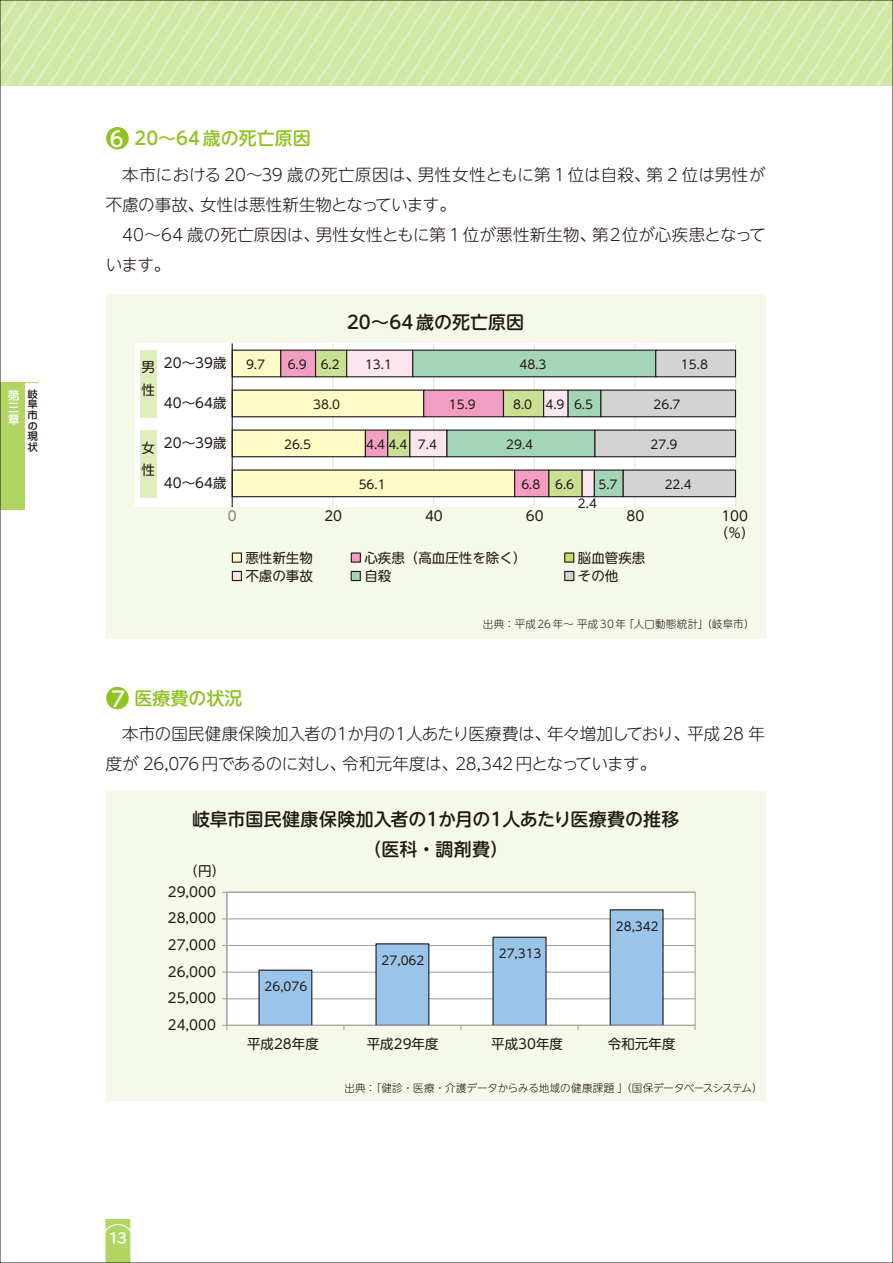
<style>
.page{position:relative;width:893px;height:1263px;background:#fff}
.page>*{position:absolute;margin:0;border:0;box-sizing:border-box;transform-origin:0 0}
.t1{font:500 18px/30px "UD Shin M Go Pr 6 N";letter-spacing:-.005em;color:#221815;text-align:center}
.t2{font:500 18px "UD Shin M Go Pr 6 N";color:#8fc31f}
.t3{font:300 16.5px/30px "UD Shin M Go Pr 6 N";letter-spacing:-.01em;color:#221815}
.t4{font:300 16.5px/30px "UD Shin M Go Pr 6 N";letter-spacing:-.03em;color:#221815}
.t5{font:13.5px/22.5px "UD Shin M Go Pr 6 N";color:#221815}
.t6{font:700 13.5px "TBUDR Go Std";color:#fff}
.t7{font:13.5px "UD Shin M Go Pr 6 N";color:#7d7d7d}
.t8{font:12px "UD Shin M Go Pr 6 N";color:#221815}
.t9{font:500 12px/12px "Jun 34";color:#fff;text-align:justify}
.t10{font:300 10.5px "UD Shin M Go Pr 6 N";letter-spacing:.005em;color:#221815}
.t11{font:300 10.5px "UD Shin M Go Pr 6 N";letter-spacing:.025em;color:#221815}
.t12{font:500 10.5px/10.5px "Jun 34";color:#221815;text-align:justify}
.s1{font-size:21px;color:#fff}
</style>
<div class="page">
<div style="left:106px;top:294px;width:659px;height:345px;background:#f4f9e9"></div>
<div style="left:106px;top:791px;width:659px;height:310px;background:#f4f9e9"></div>
<svg style="left:2px;top:2px;width:889px;height:83px;background:#d4e8aa"></svg>
<div style="left:135px;top:343px;width:601px;height:164px;background:#fff"></div>
<div style="left:227px;top:892px;width:468px;height:133px;background:#fff"></div>
<svg style="left:105px;top:1219px;width:26px;height:42px"></svg>
<hr style="left:332px;top:343px;width:1px;height:164px;background:#e6e6e7">
<hr style="left:433px;top:343px;width:1px;height:164px;background:#e6e6e7">
<hr style="left:534px;top:343px;width:1px;height:164px;background:#e6e6e7">
<hr style="left:634px;top:343px;width:1px;height:164px;background:#e6e6e7">
<hr style="left:735px;top:343px;width:1px;height:164px;background:#e6e6e7">
<svg style="left:231px;top:349px;width:506px;height:149px"></svg>
<hr style="left:232px;top:343px;width:1px;height:164px;background:#221815">
<div style="left:232px;top:552px;width:10px;height:11px;background:#fffbc7;border:1px solid #221815"></div>
<div style="left:351px;top:552px;width:10px;height:11px;background:#f19ec2;border:1px solid #221815"></div>
<div style="left:564px;top:552px;width:10px;height:11px;background:#c6db6b;border:1px solid #221815"></div>
<div style="left:232px;top:571px;width:10px;height:10px;background:#fbe6ef;border:1px solid #221815"></div>
<div style="left:351px;top:571px;width:10px;height:10px;background:#a4d5b9;border:1px solid #221815"></div>
<div style="left:564px;top:571px;width:10px;height:10px;background:#d3d3d4;border:1px solid #221815"></div>
<hr style="left:227px;top:998px;width:468px;height:1px;background:#a5a5a6">
<hr style="left:227px;top:971px;width:468px;height:2px;background:#a5a5a6">
<hr style="left:227px;top:945px;width:468px;height:1px;background:#a5a5a6">
<hr style="left:227px;top:918px;width:468px;height:1px;background:#a5a5a6">
<div style="left:226px;top:892px;width:470px;height:134px;border:1px solid #a5a5a6"></div>
<svg style="left:258px;top:909px;width:406px;height:116px"></svg>
<hr style="left:226px;top:892px;width:1px;height:133px;background:#a5a5a6">
<hr style="left:227px;top:1025px;width:468px;height:1px;background:#a5a5a6">
<div style="left:140px;top:350px;width:16px;height:67px;background:#ddedbc"></div>
<div style="left:140px;top:430px;width:16px;height:67px;background:#ddedbc"></div>
<div style="left:106px;top:127px;width:23px;height:22px;background:#8fc31f;border-radius:50%"></div>
<div style="left:106px;top:687px;width:23px;height:22px;background:#8fc31f;border-radius:50%"></div>
<div style="left:0;top:383px;width:24px;height:127px;background:#b0d562"></div>
<hr style="left:0;top:382px;width:38px;height:1px;background:#b0d562">
<p class="t9" style="left:8px;top:389px;width:13px">第三章</p>
<p class="t12" style="left:28px;top:388px;width:12px">岐阜市の現状</p>
<h1 class="t2" style="left:110px;top:123px;width:203px"><span class="s1">6</span> 20～64歳の死亡原因</h1>
<p class="t3" style="left:106px;top:158px;width:661px">　本市における 20～39 歳の死亡原因は、男性女性ともに第 1 位は自殺、第 2 位は男性が不慮の事故、女性は悪性新生物となっています。<br>　40～64 歳の死亡原因は、男性女性ともに第 1 位が悪性新生物、第２位が心疾患となっています。</p>
<p class="t5" style="left:142px;top:355px;width:15px">男性</p>
<p class="t5" style="left:164px;top:351px;width:64px">20～39歳</p>
<p class="t5" style="left:164px;top:391px;width:64px">40～64歳</p>
<p class="t8" style="left:246px;top:355px;width:21px">9.7</p>
<p class="t8" style="left:288px;top:355px;width:21px">6.9</p>
<h1 class="t1" style="left:347px;top:306px;width:178px">20～64歳の死亡原因</h1>
<p class="t8" style="left:321px;top:355px;width:21px">6.2</p>
<p class="t8" style="left:365px;top:355px;width:28px">13.1</p>
<p class="t8" style="left:519px;top:355px;width:28px">48.3</p>
<p class="t8" style="left:313px;top:394px;width:28px">38.0</p>
<p class="t8" style="left:449px;top:394px;width:28px">15.9</p>
<p class="t8" style="left:513px;top:394px;width:21px">8.0</p>
<p class="t8" style="left:545px;top:394px;width:21px">4.9</p>
<p class="t8" style="left:574px;top:394px;width:21px">6.5</p>
<p class="t8" style="left:681px;top:355px;width:28px">15.8</p>
<p class="t8" style="left:653px;top:394px;width:28px">26.7</p>
<p class="t5" style="left:142px;top:436px;width:15px">女性</p>
<p class="t5" style="left:164px;top:431px;width:64px">20～39歳</p>
<p class="t5" style="left:164px;top:471px;width:64px">40～64歳</p>
<p class="t8" style="left:284px;top:434px;width:28px">26.5</p>
<p class="t8" style="left:366px;top:434px;width:43px">4.4 4.4</p>
<p class="t8" style="left:418px;top:434px;width:21px">7.4</p>
<p class="t8" style="left:359px;top:474px;width:28px">56.1</p>
<p class="t8" style="left:506px;top:434px;width:28px">29.4</p>
<p class="t8" style="left:521px;top:474px;width:21px">6.8</p>
<p class="t8" style="left:555px;top:474px;width:21px">6.6</p>
<p class="t8" style="left:598px;top:474px;width:21px">5.7</p>
<p class="t8" style="left:651px;top:434px;width:28px">27.9</p>
<p class="t8" style="left:665px;top:474px;width:28px">22.4</p>
<p class="t8" style="left:578px;top:494px;width:21px">2.4</p>
<p class="t7" style="left:228px;top:505px;width:10px">0</p>
<p class="t5" style="left:324px;top:504px;width:19px">20</p>
<p class="t5" style="left:425px;top:504px;width:19px">40</p>
<p class="t5" style="left:526px;top:504px;width:19px">60</p>
<p class="t5" style="left:626px;top:504px;width:19px">80</p>
<p class="t5" style="left:721px;top:504px;width:28px">100</p>
<p class="t5" style="left:245px;top:546px;width:69px">悪性新生物</p>
<p class="t5" style="left:364px;top:546px;width:163px">心疾患（高血圧性を除く）</p>
<p class="t5" style="left:578px;top:546px;width:69px">脳血管疾患</p>
<p class="t5" style="left:245px;top:564px;width:69px">不慮の事故</p>
<p class="t5" style="left:364px;top:564px;width:28px">自殺</p>
<p class="t5" style="left:578px;top:564px;width:42px">その他</p>
<p class="t5" style="left:715px;top:521px;width:40px">（%）</p>
<p class="t11" style="left:483px;top:615px;width:273px">出典：平成26年～ 平成30年「人口動態統計」（岐阜市）</p>
<h1 class="t2" style="left:111px;top:683px;width:133px"><span class="s1">7</span> 医療費の状況</h1>
<p class="t4" style="left:106px;top:718px;width:661px">　本市の国民健康保険加入者の１か月の１人あたり医療費は、年々増加しており、平成 28 年度が 26,076 円であるのに対し、令和元年度は、28,342 円となっています。</p>
<h1 class="t1" style="left:192px;top:803px;width:489px">岐阜市国民健康保険加入者の１か月の１人あたり医療費の推移（医科・調剤費）</h1>
<p class="t5" style="left:185px;top:859px;width:42px">（円）</p>
<p class="t5" style="left:168px;top:879px;width:50px">29,000</p>
<p class="t5" style="left:168px;top:906px;width:50px">28,000</p>
<p class="t5" style="left:168px;top:933px;width:50px">27,000</p>
<p class="t5" style="left:168px;top:959px;width:50px">26,000</p>
<p class="t5" style="left:168px;top:986px;width:50px">25,000</p>
<p class="t5" style="left:168px;top:1012px;width:50px">24,000</p>
<p class="t8" style="left:265px;top:977px;width:44px">26,076</p>
<p class="t8" style="left:382px;top:950px;width:44px">27,062</p>
<p class="t8" style="left:499px;top:944px;width:44px">27,313</p>
<p class="t8" style="left:616px;top:916px;width:44px">28,342</p>
<p class="t5" style="left:247px;top:1031px;width:73px">平成28年度</p>
<p class="t5" style="left:367px;top:1031px;width:73px">平成29年度</p>
<p class="t5" style="left:491px;top:1031px;width:73px">平成30年度</p>
<p class="t5" style="left:608px;top:1031px;width:69px">令和元年度</p>
<p class="t10" style="left:344px;top:1079px;width:420px">出典：「健診・医療・介護データからみる地域の健康課題 」（国保データベースシステム）</p>
<p class="t6" style="left:109px;top:1227px;width:20px">13</p>
</div>
